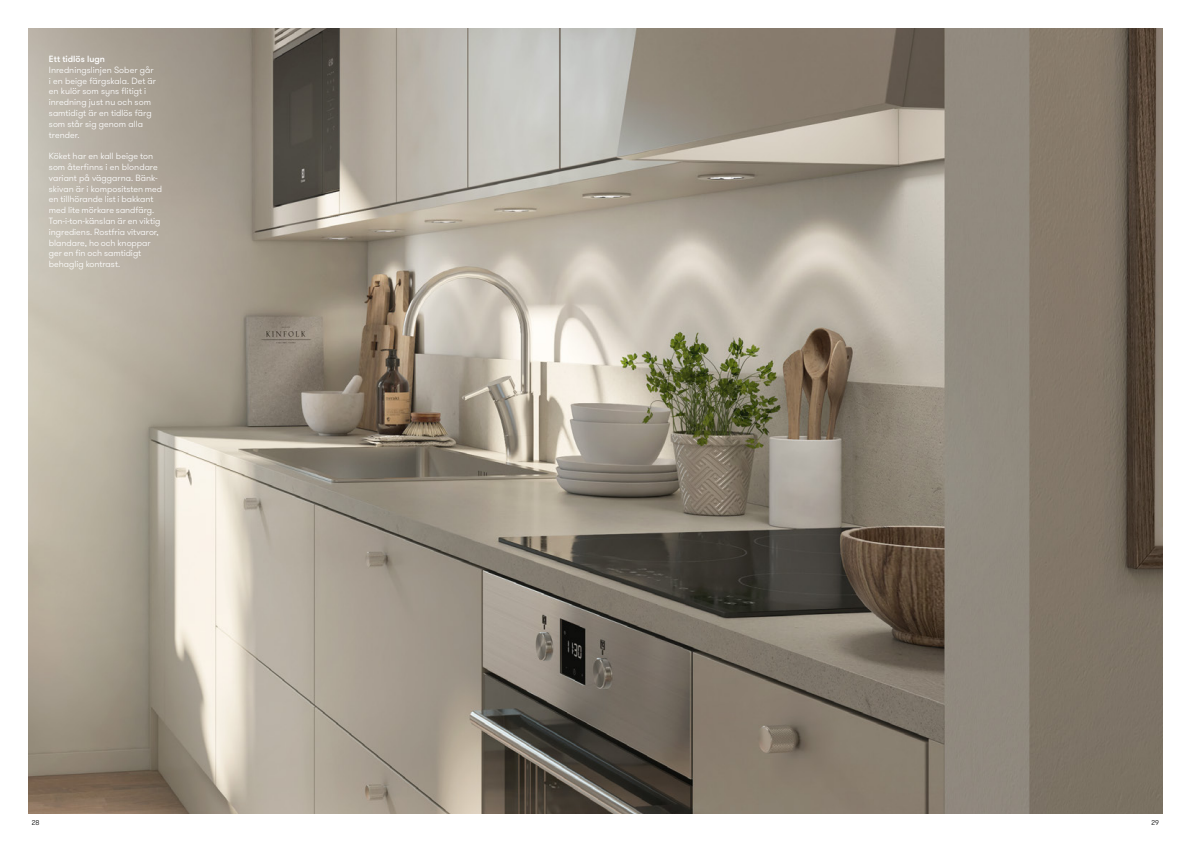
<style>
.page{position:relative;width:1191px;height:842px;background:#fff}
.page>*{position:absolute;margin:0;border:0;box-sizing:border-box;transform-origin:0 0}
.t1{font:300 9px/10.8px "GT Walsheim";color:#fff}
.t2{font:500 9px "GT Walsheim";color:#fff}
.t3{font:300 7px "GT Walsheim";color:#000}
</style>
<div class="page">
<img style="left:28px;top:28px;width:1134px;height:786px">
<p class="t2" style="left:49px;top:53px;width:58px">Ett tidlös lugn</p>
<p class="t1" style="left:49px;top:65px;width:109px">Inredningslinjen Sober går i en beige färgskala. Det är en kulör som syns flitigt i inredning just nu och som samtidigt är en tidlös färg som står sig genom alla trender.</p>
<p class="t1" style="left:49px;top:151px;width:115px">Köket har en kall beige ton som återfinns i en blondare variant på väggarna. Bänk&shy;skivan är i kompositsten med en tillhörande list i bakkant med lite mörkare sandfärg.<br>Ton-i-ton-känslan är en viktig ingrediens. Rostfria vitvaror, blandare, ho och knoppar ger en fin och samtidigt behaglig kontrast.</p>
<p class="t3" style="left:32px;top:819px;width:9px">28</p>
<p class="t3" style="left:1151px;top:819px;width:9px">29</p>
</div>
